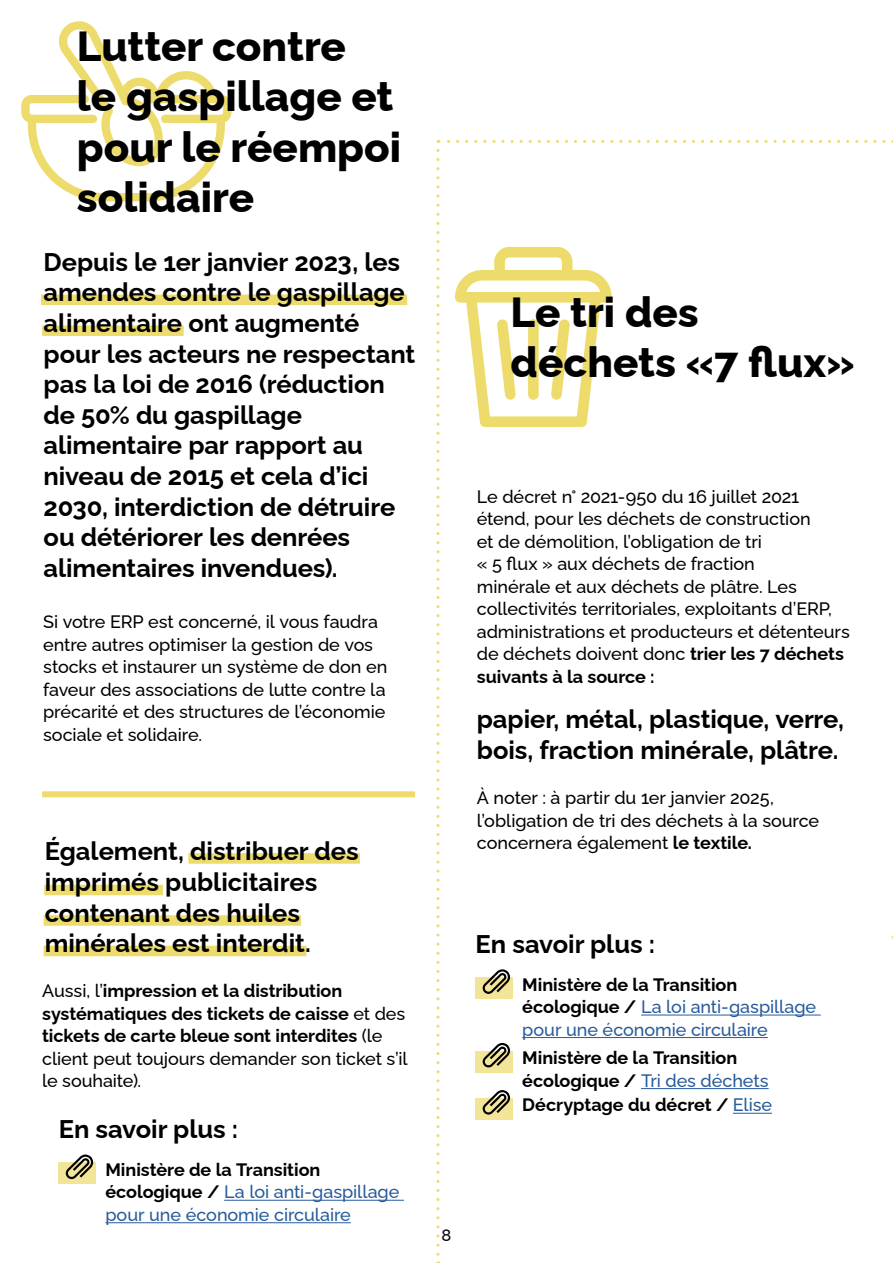
<style>
.page{position:relative;width:893px;height:1263px;background:#fff}
.page>*{position:absolute;margin:0;border:0;box-sizing:border-box;transform-origin:0 0}
.t1{font:800 42px/50.4px "Raleway";color:#000}
.t2{font:700 25.5px/30.6px "Raleway";letter-spacing:-.005em;color:#000}
.t3{font:500 18px/22.5px "Raleway";letter-spacing:-.005em;color:#000}
.t4{font:700 18px/22.5px "Raleway";letter-spacing:-.005em;color:#000}
.t5{font:500 18px/22.5px "Raleway";letter-spacing:-.005em;color:#275b9b}
.t6{font:500 16.5px "Raleway";color:#000}
.s1{font-weight:500}
.s2{font-weight:700;color:#000}
.s3{font-weight:700}
.s4{font-weight:500;color:#275b9b}
</style>
<div class="page">
<svg style="left:455px;top:247px;width:157px;height:180px"></svg>
<svg style="left:21px;top:21px;width:210px;height:180px"></svg>
<div style="left:41px;top:295px;width:366px;height:10px;background:#eddb6b"></div>
<div style="left:42px;top:325px;width:142px;height:11px;background:#eddb6b"></div>
<div style="left:42px;top:791px;width:373px;height:6px;background:#eddb6b"></div>
<div style="left:58px;top:1162px;width:38px;height:22px;background:#f2e597"></div>
<div style="left:475px;top:977px;width:38px;height:21px;background:#f2e597"></div>
<div style="left:475px;top:1051px;width:38px;height:21px;background:#f2e597"></div>
<div style="left:475px;top:1098px;width:38px;height:21px;background:#f2e597"></div>
<svg style="left:66px;top:1154px;width:27px;height:25px"></svg>
<svg style="left:483px;top:969px;width:27px;height:25px"></svg>
<svg style="left:483px;top:1043px;width:27px;height:24px"></svg>
<svg style="left:483px;top:1090px;width:27px;height:24px"></svg>
<hr style="left:224px;top:1200px;width:180px;height:1px;background:#275b9b">
<hr style="left:105px;top:1222px;width:246px;height:1px;background:#275b9b">
<hr style="left:641px;top:1014px;width:180px;height:1px;background:#275b9b">
<hr style="left:522px;top:1037px;width:246px;height:1px;background:#275b9b">
<hr style="left:641px;top:1088px;width:128px;height:1px;background:#275b9b">
<hr style="left:733px;top:1113px;width:39px;height:1px;background:#275b9b">
<div style="left:188px;top:853px;width:172px;height:11px;background:#eddb6b"></div>
<div style="left:44px;top:885px;width:119px;height:10px;background:#eddb6b"></div>
<div style="left:44px;top:915px;width:257px;height:11px;background:#eddb6b"></div>
<div style="left:44px;top:946px;width:262px;height:10px;background:#eddb6b"></div>
<svg style="left:438px;top:140px;width:446px;height:3px"></svg>
<svg style="left:436px;top:150px;width:3px;height:1113px"></svg>
<h1 class="t1" style="left:77px;top:16px;width:326px">Lutter contre<br>le gaspillage et pour le réempoi solidaire</h1>
<p class="t2" style="left:44px;top:244px;width:373px">Depuis le 1er janvier 2023, les amendes contre le gaspillage alimentaire ont augmenté pour les acteurs ne respectant pas la loi de 2016 (réduction de 50% du gaspillage alimentaire par rapport au niveau de 2015 et cela d’ici<br>2030, interdiction de détruire ou détériorer les denrées alimentaires invendues).</p>
<p class="t3" style="left:43px;top:609px;width:346px">Si votre ERP est concerné, il vous faudra entre autres optimiser la gestion de vos stocks et instaurer un système de don en faveur des associations de lutte contre la précarité et des structures de l’économie sociale et solidaire.</p>
<h2 class="t2" style="left:45px;top:833px;width:315px">Également, distribuer des imprimés publicitaires contenant des huiles minérales est interdit.</h2>
<p class="t4" style="left:42px;top:978px;width:367px"><span class="s1">Aussi, l’</span>impression et la distribution systématiques des tickets de caisse <span class="s1">et des </span>tickets de carte bleue sont interdites <span class="s1">(le client peut toujours demander son ticket s’il le souhaite).</span></p>
<h2 class="t2" style="left:59px;top:1111px;width:181px">En savoir plus :</h2>
<p class="t5" style="left:105px;top:1156px;width:295px"><span class="s2">Ministère de la Transition écologique /</span> La loi anti-gaspillage pour une économie circulaire</p>
<h1 class="t1" style="left:511px;top:282px;width:346px">Le tri des déchets «7 flux»</h1>
<p class="t3" style="left:477px;top:483px;width:374px">Le décret n° 2021-950 du 16 juillet 2021 étend, pour les déchets de construction<br>et de démolition, l’obligation de tri<br>« 5 flux » aux déchets de fraction<br>minérale et aux déchets de plâtre. Les collectivités territoriales, exploitants d’ERP, administrations et producteurs et détenteurs de déchets doivent donc <span class="s3">trier les 7 déchets suivants à la source :</span></p>
<h2 class="t2" style="left:477px;top:701px;width:369px">papier, métal, plastique, verre, bois, fraction minérale, plâtre.</h2>
<p class="t3" style="left:477px;top:785px;width:344px">À noter : à partir du 1er janvier 2025, l’obligation de tri des déchets à la source concernera également <span class="s3">le textile.</span></p>
<h2 class="t2" style="left:476px;top:926px;width:181px">En savoir plus :</h2>
<p class="t5" style="left:522px;top:971px;width:295px"><span class="s2">Ministère de la Transition écologique /</span> La loi anti-gaspillage pour une économie circulaire</p>
<p class="t4" style="left:522px;top:1045px;width:248px">Ministère de la Transition écologique / <span class="s4">Tri des déchets</span></p>
<p class="t4" style="left:522px;top:1092px;width:251px">Décryptage du décret / <span class="s4">Elise</span></p>
<p class="t6" style="left:442px;top:1222px;width:11px">8</p>
</div>
